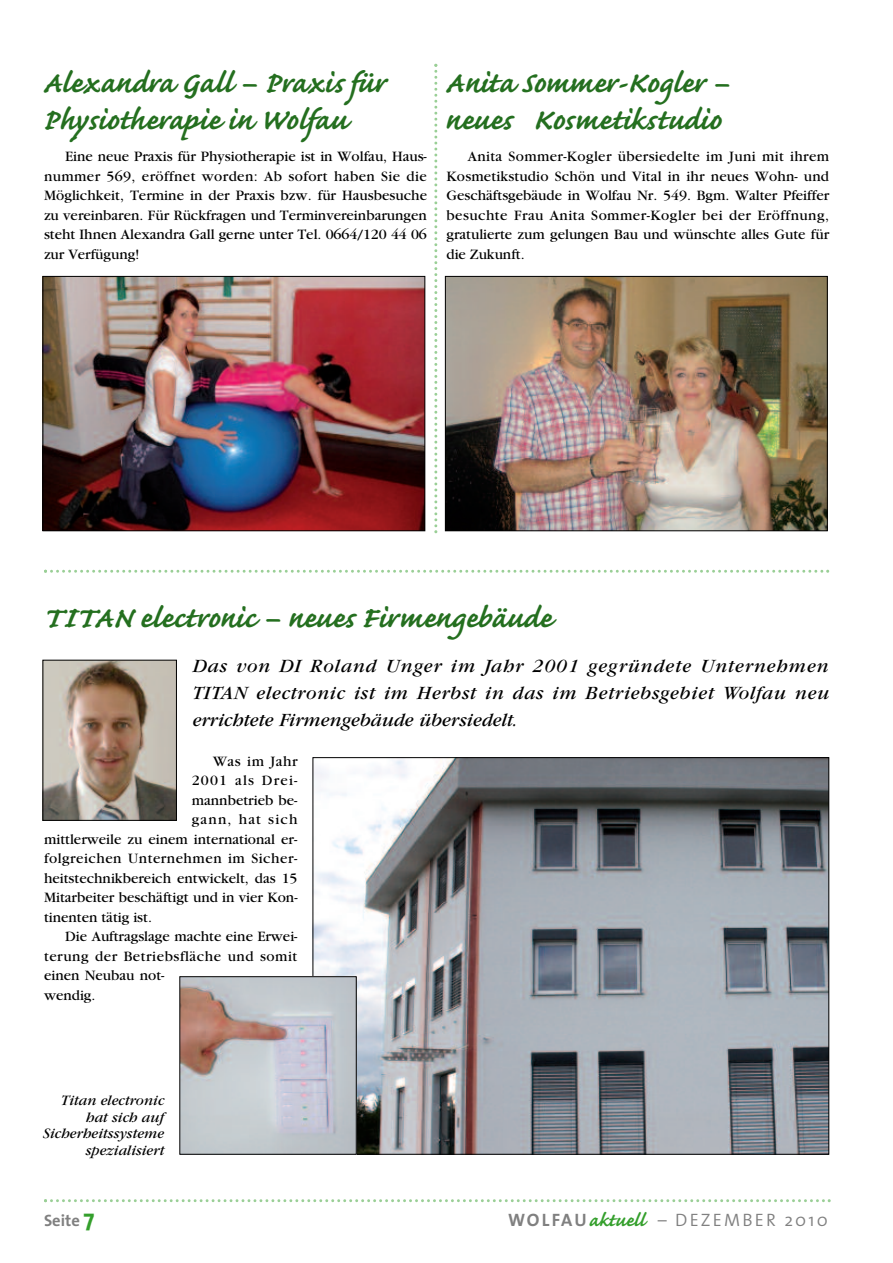
<style>
.page{position:relative;width:893px;height:1263px;background:#fff}
.page>*{position:absolute;margin:0;border:0;box-sizing:border-box;transform-origin:0 0}
.t1{font:700 37.5px/37.5px "Caflisch Script";letter-spacing:-.005em;color:#246f1f}
.t2{font:italic 19.5px/27px "Garamond";color:#000;text-align:justify}
.t3{font:300 18px "The Sans";letter-spacing:.125em;color:#808080}
.t4{font:700 16.5px "The Sans";color:#808080}
.t5{font:15px/19.5px "Garamond";color:#000;text-align:justify}
.t6{font:15px "Garamond";letter-spacing:.035em;color:#000}
.t7{font:italic 15px/16.5px "Garamond";color:#000;text-align:right}
.t8{font:15px "Garamond";letter-spacing:.08em;color:#000}
.s1{font-size:24px;color:#349f2c}
.s2{font-weight:700}
.s3{font-family:"Caflisch Script";font-weight:700;font-size:24px;color:#349f2c}
</style>
<div class="page">
<svg style="left:44px;top:1199px;width:787px;height:3px"></svg>
<img style="left:45px;top:278px;width:378px;height:251px">
<div style="left:43px;top:276px;width:382px;height:255px;border:1px solid #000"></div>
<img style="left:447px;top:278px;width:379px;height:251px">
<div style="left:445px;top:276px;width:383px;height:255px;border:1px solid #000"></div>
<svg style="left:44px;top:570px;width:785px;height:3px"></svg>
<img style="left:315px;top:759px;width:512px;height:394px">
<img style="left:45px;top:662px;width:130px;height:157px">
<div style="left:43px;top:660px;width:134px;height:161px;border:1px solid #000"></div>
<img style="left:181px;top:978px;width:174px;height:175px">
<div style="left:179px;top:976px;width:178px;height:179px;border:1px solid #000"></div>
<svg style="left:434px;top:64px;width:3px;height:469px"></svg>
<h1 class="t1" style="left:43px;top:60px;width:345px">Alexandra Gall – Praxis für<br>Physiotherapie in Wolfau</h1>
<p class="t5" style="left:44px;top:148px;width:385px;text-indent:21px">Eine neue Praxis für Physiotherapie ist in Wolfau, Haus&shy;nummer 569, eröffnet worden: Ab sofort haben Sie die Möglichkeit, Termine in der Praxis bzw. für Hausbesuche zu vereinbaren. Für Rückfragen und Terminvereinbarungen steht Ihnen Alexandra Gall gerne unter Tel. 0664/120 44 06 zur Verfügung!</p>
<h1 class="t1" style="left:445px;top:60px;width:286px">Anita Sommer-Kogler – neues Kosmetikstudio</h1>
<p class="t5" style="left:446px;top:148px;width:384px;text-indent:21px">Anita Sommer-Kogler übersiedelte im Juni mit ihrem Kosmetikstudio Schön und Vital in ihr neues Wohn- und Geschäftsgebäude in Wolfau Nr. 549. Bgm. Walter Pfeiffer besuchte Frau Anita Sommer-Kogler bei der Eröffnung, gratulierte zum gelungen Bau und wünschte alles Gute für die Zukunft.</p>
<h1 class="t1" style="left:43px;top:595px;width:511px">TITAN electronic – neues Firmengebäude</h1>
<h2 class="t2" style="left:193px;top:654px;width:638px">Das von DI Roland Unger im Jahr 2001 gegründete Unternehmen TITAN electronic ist im Herbst in das im Betriebsgebiet Wolfau neu errichtete Firmengebäude übersiedelt.</h2>
<p class="t6" style="left:213px;top:756px;width:86px">Was im Jahr</p>
<p class="t8" style="left:192px;top:775px;width:107px">2001 als Drei-</p>
<p class="t5" style="left:192px;top:792px;width:107px">mannbetrieb be-</p>
<p class="t8" style="left:192px;top:814px;width:107px">gann, hat sich</p>
<p class="t5" style="left:44px;top:831px;width:255px">mittlerweile zu einem international er-</p>
<p class="t6" style="left:44px;top:853px;width:255px">folgreichen Unternehmen im Sicher-</p>
<p class="t5" style="left:44px;top:870px;width:255px">heitstechnikbereich entwickelt, das 15</p>
<p class="t5" style="left:44px;top:889px;width:255px">Mitarbeiter beschäftigt und in vier Kon-</p>
<p class="t5" style="left:44px;top:909px;width:109px">tinenten tätig ist.</p>
<p class="t5" style="left:65px;top:928px;width:234px">Die Auftragslage machte eine Erwei-</p>
<p class="t6" style="left:44px;top:951px;width:255px">terung der Betriebsfläche und somit</p>
<p class="t5" style="left:44px;top:967px;width:122px">einen Neubau not-</p>
<p class="t5" style="left:44px;top:987px;width:53px">wendig.</p>
<p class="t7" style="left:43px;top:1094px;width:123px">Titan electronic hat sich auf<br>Sicherheitssysteme spezialisiert</p>
<p class="t4" style="left:44px;top:1214px;width:52px">Seite <span class="s1">7</span></p>
<p class="t3" style="left:508px;top:1213px;width:321px"><span class="s2">WOLFAU</span><span class="s3">aktuell</span> – DEZEMBER 2010</p>
</div>
